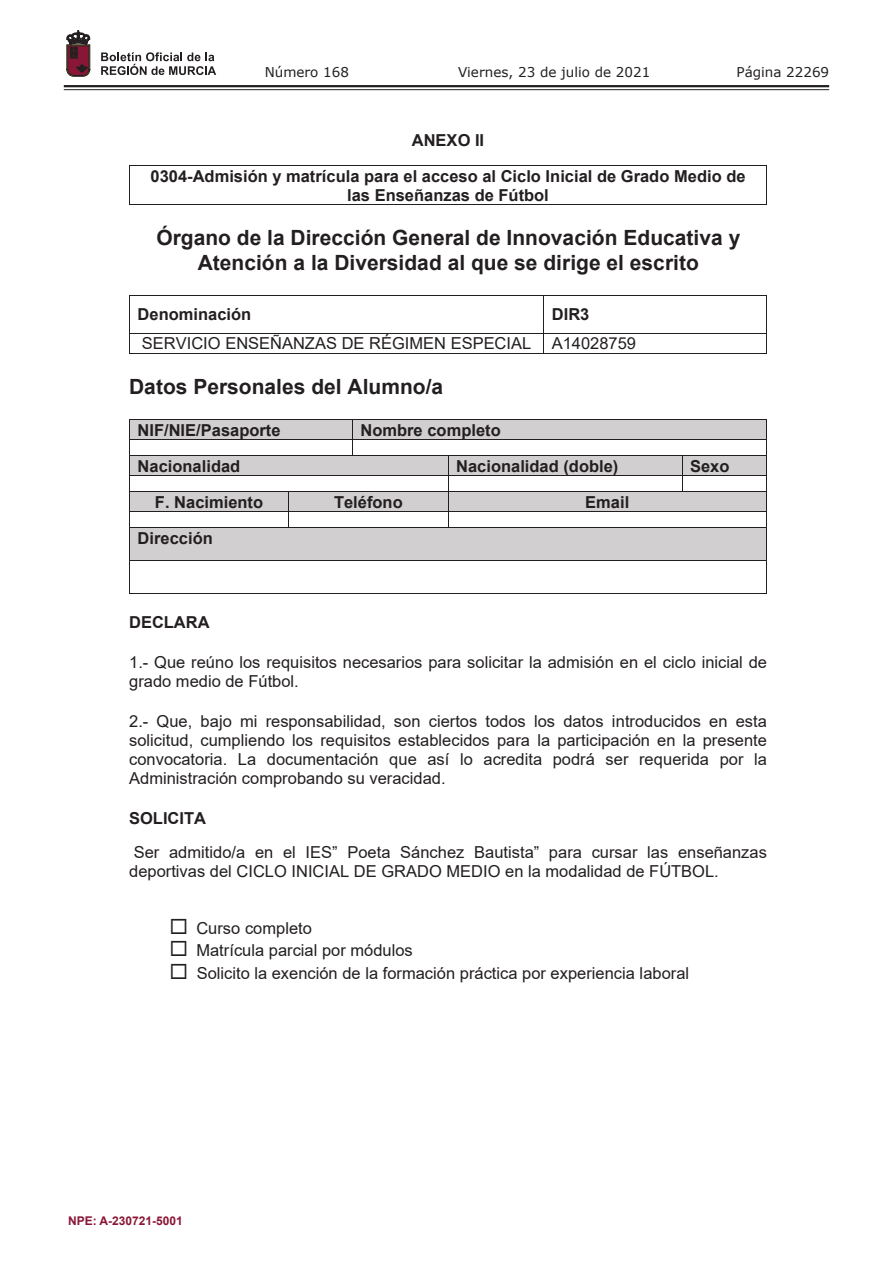
<style>
.page{position:relative;width:893px;height:1263px;background:#fff}
.page>*{position:absolute;margin:0;border:0;box-sizing:border-box;transform-origin:0 0}
.t1{font:700 21px/24.2px "Arial";color:#231f20;text-align:center}
.t2{font:16.5px/19px "Arial";color:#231f20}
.t3{font:700 16.5px/35.2px "Arial";color:#231f20;text-align:center}
.t4{font:13.5px "Verdana";color:#231f20}
.t5{font:700 12px "Arial";color:#8a1637}
</style>
<div class="page">
<hr style="left:64px;top:85px;width:765px;height:2px;background:#231f20">
<hr style="left:64px;top:89px;width:765px;height:1px;background:#231f20">
<svg style="left:101px;top:52px;width:115px;height:23px"></svg>
<svg style="left:67px;top:31px;width:23px;height:45px"></svg>
<hr style="left:129px;top:165px;width:638px;height:1px;background:#231f20">
<hr style="left:129px;top:166px;width:1px;height:39px;background:#231f20">
<hr style="left:129px;top:204px;width:637px;height:1px;background:#231f20">
<hr style="left:766px;top:166px;width:1px;height:39px;background:#231f20">
<hr style="left:129px;top:295px;width:638px;height:1px;background:#231f20">
<hr style="left:129px;top:296px;width:1px;height:37px;background:#231f20">
<hr style="left:544px;top:296px;width:1px;height:37px;background:#231f20">
<hr style="left:766px;top:296px;width:1px;height:37px;background:#231f20">
<hr style="left:129px;top:333px;width:638px;height:1px;background:#231f20">
<svg style="left:129px;top:334px;width:1px;height:19px"></svg>
<hr style="left:129px;top:353px;width:415px;height:1px;background:#231f20">
<hr style="left:544px;top:353px;width:222px;height:1px;background:#231f20">
<svg style="left:766px;top:334px;width:1px;height:20px"></svg>
<div style="left:130px;top:420px;width:222px;height:19px;background:#d1cfcf"></div>
<div style="left:353px;top:420px;width:413px;height:19px;background:#d1cfcf"></div>
<hr style="left:129px;top:420px;width:638px;height:1px;background:#231f20">
<hr style="left:129px;top:439px;width:638px;height:1px;background:#231f20">
<svg style="left:352px;top:421px;width:1px;height:35px"></svg>
<div style="left:130px;top:456px;width:318px;height:19px;background:#d1cfcf"></div>
<div style="left:448px;top:456px;width:234px;height:19px;background:#d1cfcf"></div>
<div style="left:682px;top:456px;width:84px;height:19px;background:#d1cfcf"></div>
<hr style="left:129px;top:456px;width:638px;height:1px;background:#231f20">
<hr style="left:129px;top:475px;width:638px;height:1px;background:#231f20">
<svg style="left:682px;top:457px;width:1px;height:35px"></svg>
<div style="left:130px;top:492px;width:158px;height:19px;background:#d1cfcf"></div>
<div style="left:289px;top:492px;width:159px;height:19px;background:#d1cfcf"></div>
<div style="left:448px;top:492px;width:318px;height:19px;background:#d1cfcf"></div>
<hr style="left:129px;top:492px;width:638px;height:1px;background:#231f20">
<hr style="left:129px;top:511px;width:638px;height:1px;background:#231f20">
<svg style="left:129px;top:421px;width:1px;height:107px"></svg>
<svg style="left:288px;top:493px;width:1px;height:35px"></svg>
<svg style="left:448px;top:457px;width:1px;height:71px"></svg>
<svg style="left:766px;top:421px;width:1px;height:107px"></svg>
<div style="left:130px;top:528px;width:636px;height:32px;background:#d1cfcf"></div>
<hr style="left:129px;top:528px;width:638px;height:1px;background:#231f20">
<hr style="left:129px;top:528px;width:1px;height:32px;background:#231f20">
<hr style="left:766px;top:528px;width:1px;height:32px;background:#231f20">
<hr style="left:129px;top:560px;width:638px;height:1px;background:#231f20">
<hr style="left:129px;top:561px;width:1px;height:32px;background:#231f20">
<hr style="left:129px;top:593px;width:637px;height:1px;background:#231f20">
<hr style="left:766px;top:561px;width:1px;height:32px;background:#231f20">
<p class="t4" style="left:265px;top:62px;width:86px">Número 168</p>
<p class="t4" style="left:458px;top:62px;width:194px">Viernes, 23 de julio de 2021</p>
<p class="t4" style="left:736px;top:62px;width:94px">Página 22269</p>
<p class="t3" style="left:150px;top:123px;width:597px">ANEXO II<br>0304-Admisión y matrícula para el acceso al Ciclo Inicial de Grado Medio de</p>
<p class="t3" style="left:347px;top:177px;width:203px">las Enseñanzas de Fútbol</p>
<p class="t1" style="left:156px;top:226px;width:585px">Órgano de la Dirección General de Innovación Educativa y<br>Atención a la Diversidad al que se dirige el escrito</p>
<p class="t3" style="left:138px;top:297px;width:115px">Denominación</p>
<p class="t3" style="left:552px;top:297px;width:39px">DIR3</p>
<p class="t2" style="left:142px;top:334px;width:496px">SERVICIO ENSEÑANZAS DE RÉGIMEN ESPECIAL A14028759</p>
<p class="t1" style="left:129px;top:375px;width:316px">Datos Personales del Alumno/a</p>
<p class="t3" style="left:138px;top:412px;width:144px">NIF/NIE/Pasaporte</p>
<p class="t3" style="left:360px;top:412px;width:142px">Nombre completo</p>
<p class="t3" style="left:138px;top:448px;width:104px">Nacionalidad</p>
<p class="t3" style="left:456px;top:448px;width:164px">Nacionalidad (doble)</p>
<p class="t3" style="left:690px;top:448px;width:41px">Sexo</p>
<p class="t3" style="left:155px;top:484px;width:110px">F. Nacimiento</p>
<p class="t3" style="left:334px;top:484px;width:70px">Teléfono</p>
<p class="t3" style="left:585px;top:484px;width:46px">Email</p>
<p class="t3" style="left:138px;top:520px;width:77px">Dirección</p>
<p class="t3" style="left:129px;top:604px;width:82px">DECLARA</p>
<p class="t2" style="left:129px;top:652px;width:639px">1.- Que reúno los requisitos necesarios para solicitar la admisión en el ciclo inicial de grado medio de Fútbol.</p>
<p class="t2" style="left:129px;top:711px;width:639px;text-align:justify">2.- Que, bajo mi responsabilidad, son ciertos todos los datos introducidos en esta solicitud, cumpliendo los requisitos establecidos para la participación en la presente convocatoria. La documentación que así lo acredita podrá ser requerida por la Administración comprobando su veracidad.</p>
<p class="t3" style="left:129px;top:800px;width:78px">SOLICITA</p>
<p class="t2" style="left:129px;top:842px;width:639px">Ser admitido/a en el IES” Poeta Sánchez Bautista” para cursar las enseñanzas deportivas del CICLO INICIAL DE GRADO MEDIO en la modalidad de FÚTBOL.</p>
<p class="t2" style="left:170px;top:918px;width:144px">◻ Curso completo</p>
<p class="t2" style="left:170px;top:941px;width:245px">◻ Matrícula parcial por módulos</p>
<p class="t2" style="left:170px;top:963px;width:521px">◻ Solicito la exención de la formación práctica por experiencia laboral</p>
<p class="t5" style="left:68px;top:1212px;width:116px">NPE: A-230721-5001</p>
</div>
